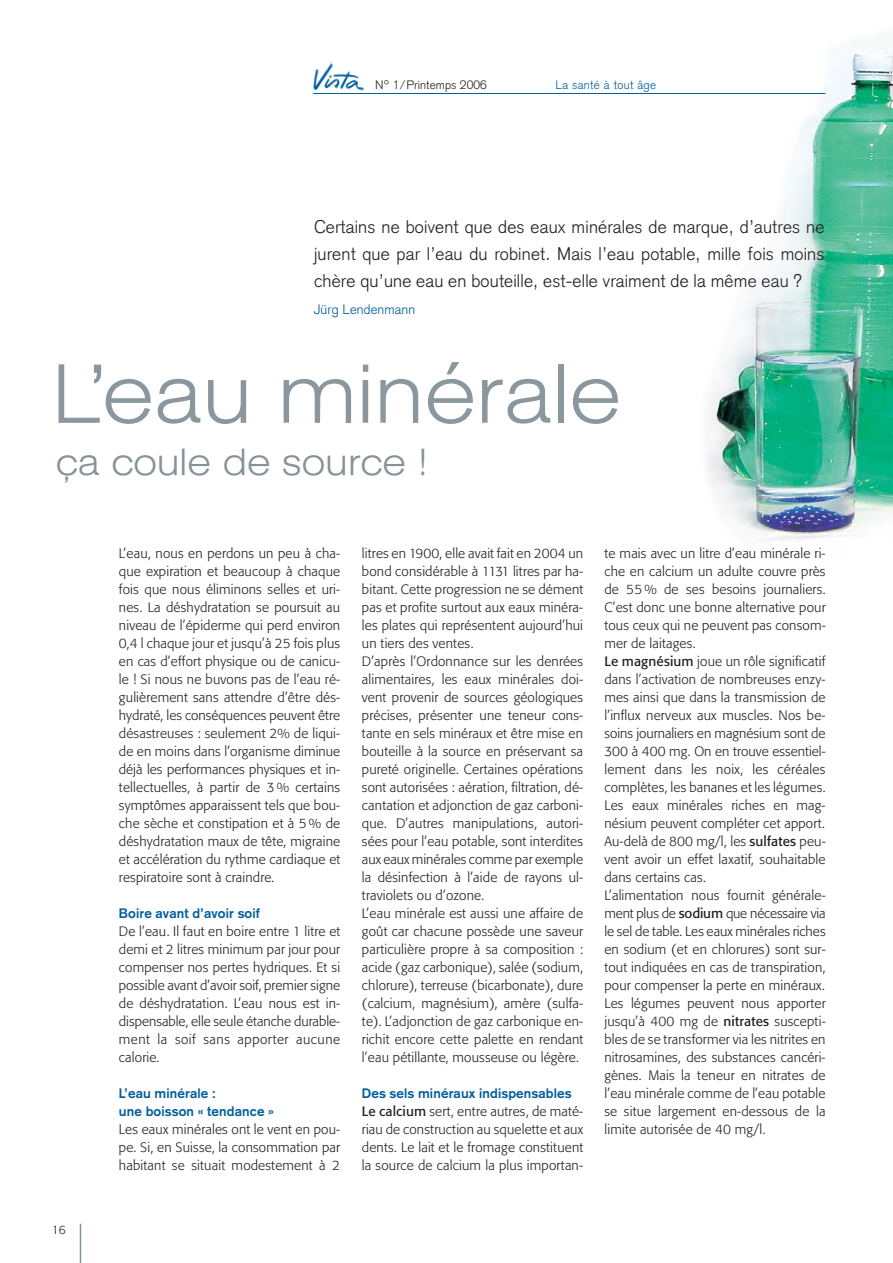
<style>
.page{position:relative;width:893px;height:1263px;background:#fff}
.page>*{position:absolute;margin:0;border:0;box-sizing:border-box;transform-origin:0 0}
.t1{font:300 expanded 82.5px "AK12";letter-spacing:.01em;color:#8a979d}
.t2{font:300 expanded 37.5px "AK12";letter-spacing:.01em;color:#859298}
.t3{font:300 18px/27px "Akzidenz Grotesk";letter-spacing:.01em;color:#231f20;text-align:justify}
.t4{font:300 13.5px/18px "Formata BQ";letter-spacing:.01em;color:#231f20;text-align:justify}
.t5{font:700 13.5px/18px "Akzidenz Grotesk";letter-spacing:.01em;color:#005e9d}
.t6{font:300 13.5px "Akzidenz Grotesk";letter-spacing:.01em;color:#005e9d}
.t7{font:300 12px "Akzidenz Grotesk";letter-spacing:.01em;color:#231f20}
.t8{font:300 12px "Akzidenz Grotesk";letter-spacing:.03em;color:#005e9d}
.t9{font:300 12px "Formata BQ";color:#231f20}
.s1{font-size:15px}
.s2{font-weight:400}
</style>
<div class="page">
<hr style="left:80px;top:1224px;width:1px;height:39px;background:#859298">
<img style="left:706px;top:39px;width:186px;height:501px">
<hr style="left:313px;top:93px;width:512px;height:1px;background:#005e9d">
<img style="left:313px;top:62px;width:52px;height:32px">
<p class="t7" style="left:375px;top:80px;width:113px">N<span class="s1">°</span> 1/Printemps 2006</p>
<p class="t8" style="left:555px;top:80px;width:102px">La santé à tout âge</p>
<h3 class="t3" style="left:314px;top:216px;width:512px">Certains ne boivent que des eaux minérales de marque, d’autres ne jurent que par l’eau du robinet. Mais l’eau potable, mille fois moins chère qu’une eau en bouteille, est-elle vraiment de la même eau ?</h3>
<p class="t6" style="left:314px;top:305px;width:103px">Jürg Lendenmann</p>
<h1 class="t1" style="left:51px;top:365px;width:569px">L’eau minérale</h1>
<h2 class="t2" style="left:56px;top:449px;width:371px">ça coule de source !</h2>
<p class="t9" style="left:52px;top:1225px;width:16px">16</p>
<p class="t4" style="left:119px;top:546px;width:223px">L’eau, nous en perdons un peu à cha&shy;que expiration et beaucoup à chaque fois que nous éliminons selles et uri&shy;nes. La déshydratation se poursuit au niveau de l’épiderme qui perd environ 0,4 l chaque jour et jusqu’à 25 fois plus en cas d’effort physique ou de canicu&shy;le ! Si nous ne buvons pas de l’eau ré&shy;gulièrement sans attendre d’être dés&shy;hydraté, les conséquences peuvent être désastreuses : seulement 2% de liqui&shy;de en moins dans l’organisme diminue déjà les performances physiques et in&shy;tellectuelles, à partir de 3 % certains symptômes apparaissent tels que bou&shy;che sèche et constipation et à 5 % de déshydratation maux de tête, migraine et accélération du rythme cardiaque et respiratoire sont à craindre.</p>
<p class="t5" style="left:119px;top:905px;width:143px">Boire avant d’avoir soif</p>
<p class="t4" style="left:119px;top:924px;width:223px">De l’eau. Il faut en boire entre 1 litre et demi et 2 litres minimum par jour pour compenser nos pertes hydriques. Et si possible avant d’avoir soif, premier signe de déshydratation. L’eau nous est in&shy;dispensable, elle seule étanche durable&shy;ment la soif sans apporter aucune calorie.</p>
<p class="t5" style="left:119px;top:1085px;width:156px">L’eau minérale :<br>une boisson « tendance »</p>
<p class="t4" style="left:119px;top:1122px;width:223px">Les eaux minérales ont le vent en pou&shy;pe. Si, en Suisse, la consommation par habitant se situait modestement à 2</p>
<p class="t4" style="left:362px;top:546px;width:223px;text-align:left">litres en 1900, elle avait fait en 2004 un bond considérable à 1131 litres par ha&shy;bitant. Cette progression ne se dément pas et profite surtout aux eaux minéra&shy;les plates qui représentent aujourd’hui un tiers des ventes.<br>D’après l’Ordonnance sur les denrées alimentaires, les eaux minérales doi&shy;vent provenir de sources géologiques précises, présenter une teneur cons&shy;tante en sels minéraux et être mise en bouteille à la source en préservant sa pureté originelle. Certaines opérations sont autorisées : aération, filtration, dé&shy;cantation et adjonction de gaz carboni&shy;que. D’autres manipulations, autori&shy;sées pour l’eau potable, sont interdites aux eaux minérales comme par exemple la désinfection à l’aide de rayons ul&shy;traviolets ou d’ozone.<br>L’eau minérale est aussi une affaire de goût car chacune possède une saveur particulière propre à sa composition : acide (gaz carbonique), salée (sodium, chlorure), terreuse (bicarbonate), dure (calcium, magnésium), amère (sulfa&shy;te). L’adjonction de gaz carbonique en&shy;richit encore cette palette en rendant l’eau pétillante, mousseuse ou légère.</p>
<p class="t5" style="left:362px;top:1085px;width:211px">Des sels minéraux indispensables</p>
<p class="t4" style="left:362px;top:1104px;width:223px"><span class="s2">Le calcium</span> sert, entre autres, de maté&shy;riau de construction au squelette et aux dents. Le lait et le fromage constituent la source de calcium la plus importan-</p>
<p class="t4" style="left:604px;top:546px;width:223px;text-align:left">te mais avec un litre d’eau minérale ri&shy;che en calcium un adulte couvre près de 55 % de ses besoins journaliers.<br>C’est donc une bonne alternative pour tous ceux qui ne peuvent pas consom&shy;mer de laitages.<br><span class="s2">Le magnésium</span> joue un rôle significatif dans l’activation de nombreuses enzy&shy;mes ainsi que dans la transmission de l’influx nerveux aux muscles. Nos be&shy;soins journaliers en magnésium sont de 300 à 400 mg. On en trouve essentiel&shy;lement dans les noix, les céréales complètes, les bananes et les légumes.<br>Les eaux minérales riches en mag&shy;nésium peuvent compléter cet apport.<br>Au-delà de 800 mg/l, les <span class="s2">sulfates</span> peu&shy;vent avoir un effet laxatif, souhaitable dans certains cas.<br>L’alimentation nous fournit générale&shy;ment plus de <span class="s2">sodium</span> que nécessaire via le sel de table. Les eaux minérales riches en sodium (et en chlorures) sont sur&shy;tout indiquées en cas de transpiration, pour compenser la perte en minéraux.<br>Les légumes peuvent nous apporter jusqu’à 400 mg de <span class="s2">nitrates</span> suscepti&shy;bles de se transformer via les nitrites en nitrosamines, des substances cancéri&shy;gènes. Mais la teneur en nitrates de l’eau minérale comme de l’eau potable se situe largement en-dessous de la limite autorisée de 40 mg/l.</p>
</div>
